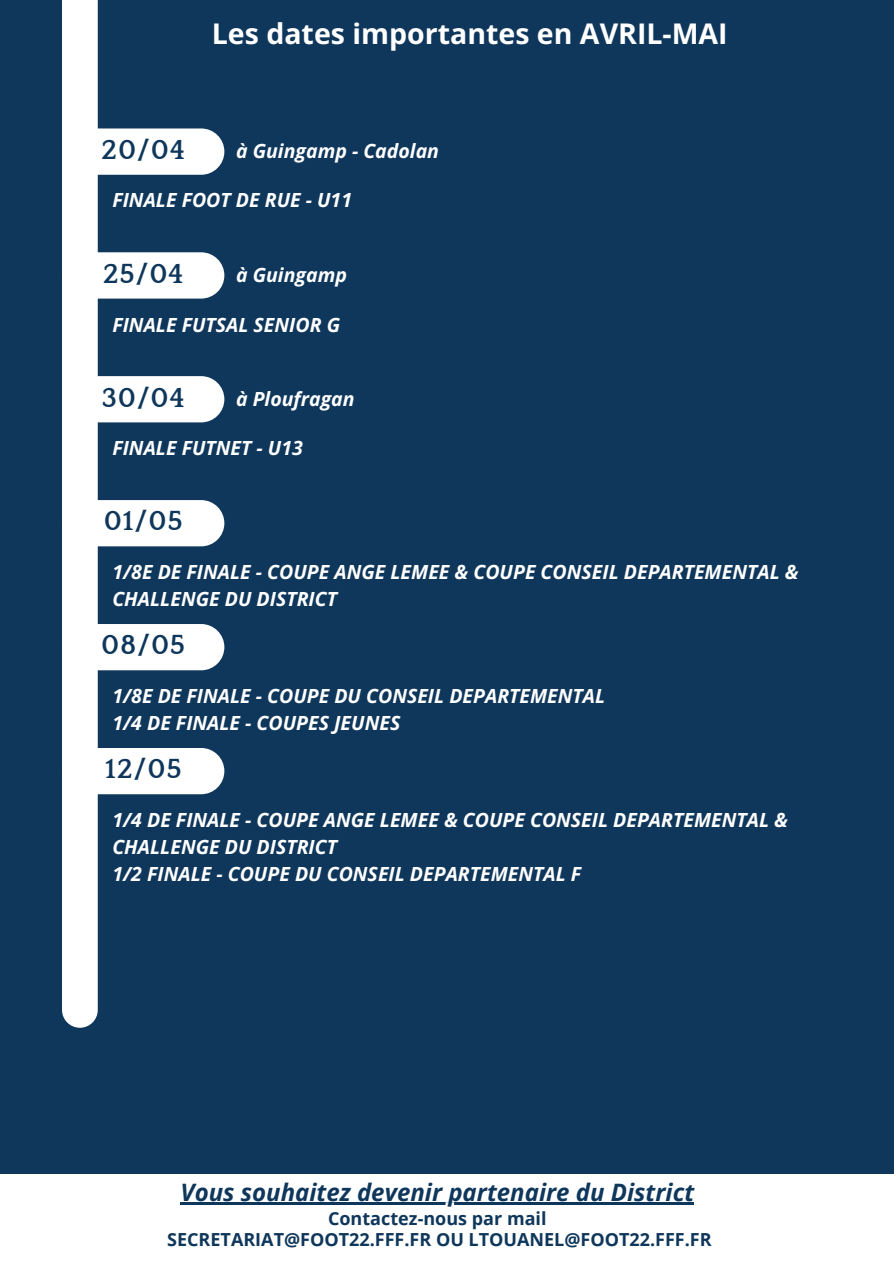
<style>
.page{position:relative;width:894px;height:1264px;background:#fff}
.page>*{position:absolute;margin:0;border:0;box-sizing:border-box;transform-origin:0 0}
.t1{font:700 28.5px "Quattrocento";letter-spacing:.025em;color:#0f375b}
.t2{font:700 28.5px "Open Sans";color:#fff}
.t3{font:italic 700 24px "Open Sans";color:#0f375b}
.t4{font:italic 700 19.5px/27px "Open Sans";color:#fff}
.t5{font:700 18px "Open Sans";color:#0f375b}
</style>
<div class="page">
<div style="left:0;top:0;width:893px;height:1263px;background:#0f375b"></div>
<div style="left:0;top:1174px;width:893px;height:89px;background:#fff"></div>
<div style="left:62px;top:0;width:36px;height:1027px;background:#fff"></div>
<div style="left:62px;top:128px;width:162px;height:47px;background:#fff;border-radius:23px"></div>
<hr style="left:180px;top:1202px;width:514px;height:2px;background:#0f375b">
<div style="left:62px;top:252px;width:162px;height:46px;background:#fff;border-radius:23px"></div>
<div style="left:62px;top:376px;width:162px;height:46px;background:#fff;border-radius:23px"></div>
<div style="left:62px;top:500px;width:162px;height:46px;background:#fff;border-radius:23px"></div>
<div style="left:62px;top:624px;width:162px;height:46px;background:#fff;border-radius:23px"></div>
<div style="left:62px;top:748px;width:162px;height:46px;background:#fff;border-radius:23px"></div>
<h1 class="t2" style="left:212px;top:13px;width:517px">Les dates importantes en AVRIL-MAI</h1>
<h2 class="t1" style="left:101px;top:135px;width:85px">20/04</h2>
<h3 class="t4" style="left:236px;top:137px;width:204px">à Guingamp - Cadolan</h3>
<h1 class="t4" style="left:112px;top:186px;width:241px">FINALE FOOT DE RUE - U11</h1>
<p class="t1" style="left:103px;top:258px;width:82px">25/04</p>
<p class="t4" style="left:236px;top:261px;width:112px">à Guingamp</p>
<h4 class="t4" style="left:112px;top:310px;width:229px">FINALE FUTSAL SENIOR G</h4>
<h4 class="t1" style="left:101px;top:382px;width:85px">30/04</h4>
<h4 class="t4" style="left:236px;top:385px;width:120px">à Ploufragan</h4>
<h1 class="t4" style="left:112px;top:434px;width:192px">FINALE FUTNET - U13</h1>
<h1 class="t1" style="left:104px;top:506px;width:80px">01/05</h1>
<h4 class="t4" style="left:112px;top:558px;width:687px">1/8E DE FINALE - COUPE ANGE LEMEE &amp; COUPE CONSEIL DEPARTEMENTAL &amp;<br>CHALLENGE DU DISTRICT</h4>
<p class="t1" style="left:101px;top:630px;width:85px">08/05</p>
<h1 class="t4" style="left:112px;top:682px;width:494px">1/8E DE FINALE - COUPE DU CONSEIL DEPARTEMENTAL<br>1/4 DE FINALE - COUPES JEUNES</h1>
<h4 class="t1" style="left:105px;top:754px;width:78px">12/05</h4>
<h4 class="t4" style="left:112px;top:806px;width:677px">1/4 DE FINALE - COUPE ANGE LEMEE &amp; COUPE CONSEIL DEPARTEMENTAL &amp;<br>CHALLENGE DU DISTRICT<br>1/2 FINALE - COUPE DU CONSEIL DEPARTEMENTAL F</h4>
<h1 class="t3" style="left:180px;top:1174px;width:515px">Vous souhaitez devenir partenaire du District</h1>
<p class="t5" style="left:328px;top:1205px;width:220px">Contactez-nous par mail</p>
<h4 class="t5" style="left:167px;top:1226px;width:546px">SECRETARIAT@FOOT22.FFF.FR OU LTOUANEL@FOOT22.FFF.FR</h4>
</div>
